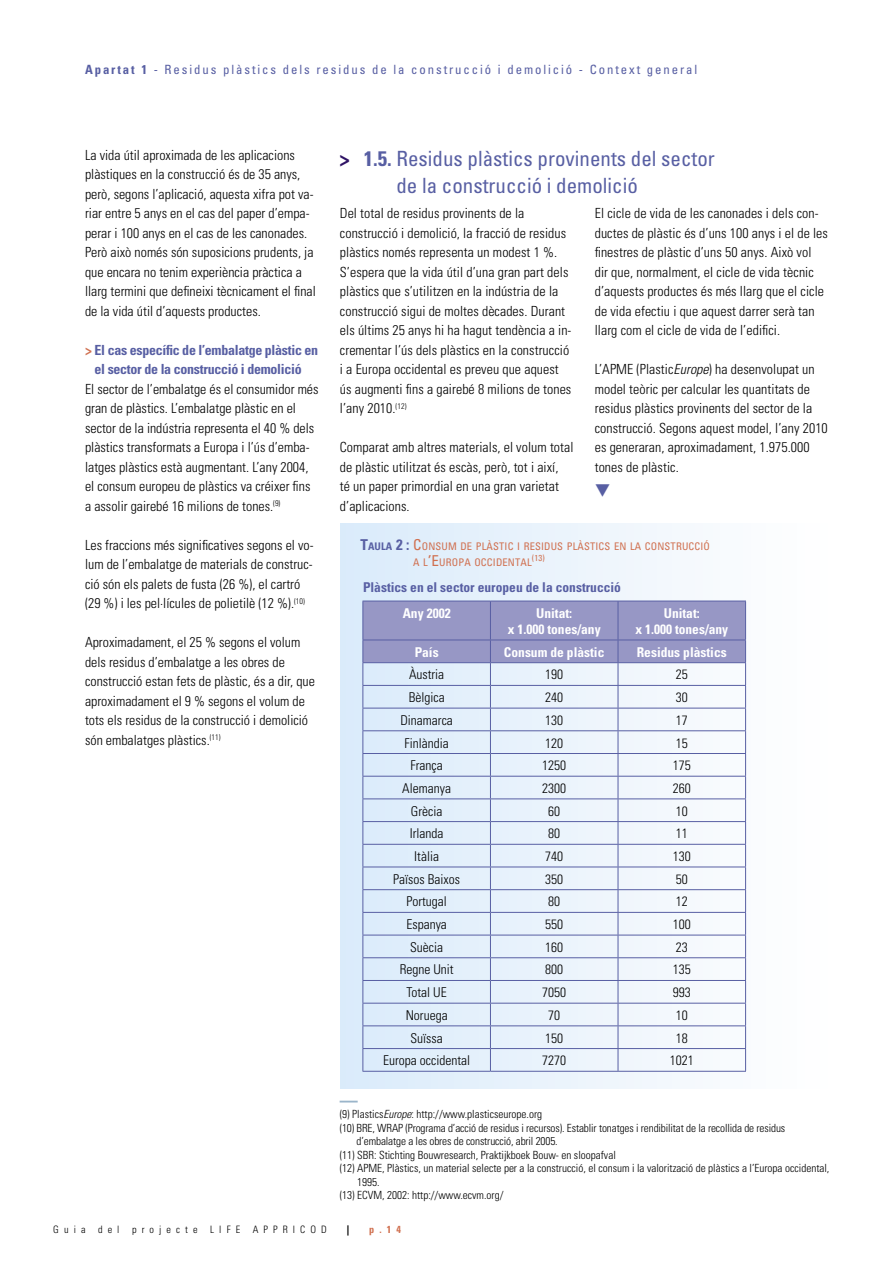
<style>
.page{position:relative;width:893px;height:1263px;background:#fff}
.page>*{position:absolute;margin:0;border:0;box-sizing:border-box;transform-origin:0 0}
.t1{font:300 condensed 36px "Univers";color:#9bb5ca}
.t2{font:condensed 21px/27px "Univers";color:#585fa3}
.t3{font:300 condensed 13.95px/19.5px "Univers";letter-spacing:.005em;color:#000}
.t4{font:700 condensed 13.95px/19.5px "Univers";letter-spacing:-.02em;color:#585fa3;text-align:center}
.t5{font:300 condensed 13.5px "Univers";color:#000}
.t6{font:700 condensed 13.5px/16.2px "Univers";color:#fff;text-align:center}
.t7{font:700 condensed 13.5px "Univers";color:#585fa3}
.t8{font:condensed 12.75px "Univers";letter-spacing:.15em;color:#585fa3}
.t9{font:300 condensed 11.25px "Univers";color:#000}
.t10{font:condensed 10.5px/16.5px "Univers";letter-spacing:.015em;color:#d07050}
.t11{font:300 condensed 10.2px "Univers";letter-spacing:.5em;color:#000}
.t12{font:700 condensed 10.2px "Univers";color:#d07050}
.t13{font:700 condensed 10.2px "Univers";color:#000}
.t14{font:condensed 8.7px "Univers";color:#d07050}
.s1{font-weight:700}
.s2{color:#d07050}
.s3{font-weight:700;color:#2f1365}
.s4{font-style:italic}
.s5{font-weight:700;font-size:15px;color:#585fa3}
.s6{font-weight:700;color:#585fa3}
.s7{font-size:15px}
</style>
<div class="page">
<div style="left:340px;top:523px;width:489px;height:566px;background:linear-gradient(to right,#daebfa,#fffffe)"></div>
<svg style="left:362px;top:601px;width:384px;height:470px"></svg>
<hr style="left:362px;top:1071px;width:128px;height:1px;background:#585fa3">
<hr style="left:490px;top:1071px;width:128px;height:1px;background:#585fa3">
<hr style="left:618px;top:1071px;width:128px;height:1px;background:#585fa3">
<p class="t8" style="left:85px;top:61px;width:614px"><span class="s1">Apartat 1</span> - Residus plàstics dels residus de la construcció i demolició - Context general</p>
<p class="t3" style="left:85px;top:145px;width:232px">La vida útil aproximada de les aplicacions plàstiques en la construcció és de 35 anys, però, segons l’aplicació, aquesta xifra pot va&shy;riar entre 5 anys en el cas del paper d’empa&shy;perar i 100 anys en el cas de les canonades.<br>Però això només són suposicions prudents, ja que encara no tenim experiència pràctica a llarg termini que defineixi tècnicament el final de la vida útil d’aquests productes.</p>
<p class="t4" style="left:85px;top:340px;width:235px"><span class="s2">&gt;</span> El cas específic de l’embalatge plàstic en el sector de la construcció i demolició</p>
<p class="t3" style="left:85px;top:379px;width:235px">El sector de l’embalatge és el consumidor més gran de plàstics. L’embalatge plàstic en el sector de la indústria representa el 40 % dels plàstics transformats a Europa i l’ús d’emba&shy;latges plàstics està augmentant. L’any 2004, el consum europeu de plàstics va créixer fins a assolir gairebé 16 milions de tones.<sup>(9)</sup></p>
<p class="t3" style="left:85px;top:535px;width:230px">Les fraccions més significatives segons el vo&shy;lum de l’embalatge de materials de construc&shy;ció són els palets de fusta (26 %), el cartró (29 %) i les pel·lícules de polietilè (12 %).<sup>(10)</sup></p>
<p class="t3" style="left:85px;top:633px;width:231px">Aproximadament, el 25 % segons el volum dels residus d’embalatge a les obres de construcció estan fets de plàstic, és a dir, que aproximadament el 9 % segons el volum de tots els residus de la construcció i demolició són embalatges plàstics.<sup>(11)</sup></p>
<h2 class="t2" style="left:396px;top:144px;width:320px;text-indent:-57px"><span class="s3">&gt;</span> <span class="s1">1.5.</span> Residus plàstics provinents del sector de la construcció i demolició</h2>
<p class="t3" style="left:340px;top:204px;width:233px">Del total de residus provinents de la construcció i demolició, la fracció de residus plàstics només representa un modest 1 %.<br>S’espera que la vida útil d’una gran part dels plàstics que s’utilitzen en la indústria de la construcció sigui de moltes dècades. Durant els últims 25 anys hi ha hagut tendència a in&shy;crementar l’ús dels plàstics en la construcció i a Europa occidental es preveu que aquest ús augmenti fins a gairebé 8 milions de tones l’any 2010.<sup>(12)</sup></p>
<p class="t3" style="left:340px;top:438px;width:235px">Comparat amb altres materials, el volum total de plàstic utilitzat és escàs, però, tot i així,<br>té un paper primordial en una gran varietat d’aplicacions.</p>
<p class="t3" style="left:595px;top:204px;width:235px">El cicle de vida de les canonades i dels con&shy;ductes de plàstic és d’uns 100 anys i el de les finestres de plàstic d’uns 50 anys. Això vol dir que, normalment, el cicle de vida tècnic d’aquests productes és més llarg que el cicle de vida efectiu i que aquest darrer serà tan llarg com el cicle de vida de l’edifici.</p>
<p class="t3" style="left:595px;top:360px;width:235px">L’APME (Plastic<span class="s4">Europe</span>) ha desenvolupat un model teòric per calcular les quantitats de residus plàstics provinents del sector de la construcció. Segons aquest model, l’any 2010 es generaran, aproximadament, 1.975.000 tones de plàstic.</p>
<p class="t10" style="left:413px;top:538px;width:298px;text-indent:-53px"><span class="s5">T</span><span class="s6">AULA</span> <span class="s5">2 :</span> <span class="s7">C</span>ONSUM DE PLÀSTIC I RESIDUS PLÀSTICS EN LA CONSTRUCCIÓ<br>A L<span class="s7">’E</span>UROPA OCCIDENTAL</p>
<p class="t14" style="left:532px;top:553px;width:14px">(13)</p>
<p class="t7" style="left:363px;top:579px;width:259px">Plàstics en el sector europeu de la construcció</p>
<p class="t6" style="left:403px;top:605px;width:49px">Any 2002</p>
<p class="t6" style="left:508px;top:605px;width:94px">Unitat:<br>x 1.000 tones/any</p>
<p class="t6" style="left:635px;top:605px;width:94px">Unitat:<br>x 1.000 tones/any</p>
<p class="t6" style="left:415px;top:644px;width:26px">País</p>
<p class="t6" style="left:504px;top:644px;width:102px">Consum de plàstic</p>
<p class="t6" style="left:637px;top:644px;width:91px">Residus plàstics</p>
<p class="t5" style="left:409px;top:666px;width:37px">Àustria</p>
<p class="t5" style="left:545px;top:666px;width:19px">190</p>
<p class="t5" style="left:676px;top:666px;width:13px">25</p>
<p class="t5" style="left:409px;top:689px;width:37px">Bèlgica</p>
<p class="t5" style="left:545px;top:689px;width:19px">240</p>
<p class="t5" style="left:676px;top:689px;width:13px">30</p>
<p class="t5" style="left:400px;top:712px;width:54px">Dinamarca</p>
<p class="t5" style="left:545px;top:712px;width:19px">130</p>
<p class="t5" style="left:676px;top:712px;width:13px">17</p>
<p class="t5" style="left:405px;top:735px;width:46px">Finlàndia</p>
<p class="t5" style="left:545px;top:735px;width:19px">120</p>
<p class="t5" style="left:676px;top:735px;width:13px">15</p>
<p class="t5" style="left:411px;top:757px;width:34px">França</p>
<p class="t5" style="left:542px;top:757px;width:25px">1250</p>
<p class="t5" style="left:673px;top:757px;width:19px">175</p>
<p class="t5" style="left:402px;top:780px;width:50px">Alemanya</p>
<p class="t5" style="left:542px;top:780px;width:25px">2300</p>
<p class="t5" style="left:673px;top:780px;width:19px">260</p>
<p class="t5" style="left:411px;top:803px;width:33px">Grècia</p>
<p class="t5" style="left:548px;top:803px;width:13px">60</p>
<p class="t5" style="left:676px;top:803px;width:13px">10</p>
<p class="t5" style="left:410px;top:825px;width:35px">Irlanda</p>
<p class="t5" style="left:548px;top:825px;width:13px">80</p>
<p class="t5" style="left:676px;top:825px;width:13px">11</p>
<p class="t5" style="left:414px;top:848px;width:26px">Itàlia</p>
<p class="t5" style="left:545px;top:848px;width:19px">740</p>
<p class="t5" style="left:673px;top:848px;width:19px">130</p>
<p class="t5" style="left:393px;top:871px;width:68px">Països Baixos</p>
<p class="t5" style="left:545px;top:871px;width:19px">350</p>
<p class="t5" style="left:676px;top:871px;width:13px">50</p>
<p class="t5" style="left:406px;top:893px;width:42px">Portugal</p>
<p class="t5" style="left:548px;top:893px;width:13px">80</p>
<p class="t5" style="left:676px;top:893px;width:13px">12</p>
<p class="t5" style="left:406px;top:916px;width:42px">Espanya</p>
<p class="t5" style="left:545px;top:916px;width:19px">550</p>
<p class="t5" style="left:673px;top:916px;width:19px">100</p>
<p class="t5" style="left:410px;top:939px;width:34px">Suècia</p>
<p class="t5" style="left:545px;top:939px;width:19px">160</p>
<p class="t5" style="left:676px;top:939px;width:13px">23</p>
<p class="t5" style="left:400px;top:961px;width:55px">Regne Unit</p>
<p class="t5" style="left:545px;top:961px;width:19px">800</p>
<p class="t5" style="left:673px;top:961px;width:19px">135</p>
<p class="t5" style="left:407px;top:984px;width:42px">Total UE</p>
<p class="t5" style="left:542px;top:984px;width:25px">7050</p>
<p class="t5" style="left:673px;top:984px;width:19px">993</p>
<p class="t5" style="left:406px;top:1007px;width:43px">Noruega</p>
<p class="t5" style="left:548px;top:1007px;width:13px">70</p>
<p class="t5" style="left:676px;top:1007px;width:13px">10</p>
<p class="t5" style="left:411px;top:1030px;width:34px">Suïssa</p>
<p class="t5" style="left:545px;top:1030px;width:19px">150</p>
<p class="t5" style="left:676px;top:1030px;width:13px">18</p>
<p class="t5" style="left:383px;top:1052px;width:88px">Europa occidental</p>
<p class="t5" style="left:542px;top:1052px;width:25px">7270</p>
<p class="t5" style="left:670px;top:1052px;width:25px">1021</p>
<h1 class="t1" style="left:340px;top:1064px;width:19px">_</h1>
<p class="t9" style="left:340px;top:1107px;width:204px">(9) Plastics<span class="s4">Europe</span>: http://www.plasticseurope.org</p>
<p class="t9" style="left:340px;top:1121px;width:447px">(10) BRE, WRAP (Programa d’acció de residus i recursos). Establir tonatges i rendibilitat de la recollida de residus</p>
<p class="t9" style="left:357px;top:1134px;width:203px">d’embalatge a les obres de construcció, abril 2005.</p>
<p class="t9" style="left:340px;top:1148px;width:278px">(11) SBR: Stichting Bouwresearch, Praktijkboek Bouw- en sloopafval</p>
<p class="t9" style="left:340px;top:1161px;width:491px">(12) APME, Plàstics, un material selecte per a la construcció, el consum i la valorització de plàstics a l’Europa occidental,</p>
<p class="t9" style="left:357px;top:1175px;width:24px">1995.</p>
<p class="t9" style="left:340px;top:1188px;width:165px">(13) ECVM, 2002: http://www.ecvm.org/</p>
<p class="t11" style="left:53px;top:1223px;width:275px">Guia del projecte LIFE APPRICOD</p>
<p class="t13" style="left:347px;top:1223px;width:4px">|</p>
<p class="t12" style="left:369px;top:1223px;width:33px">p.14</p>
</div>
